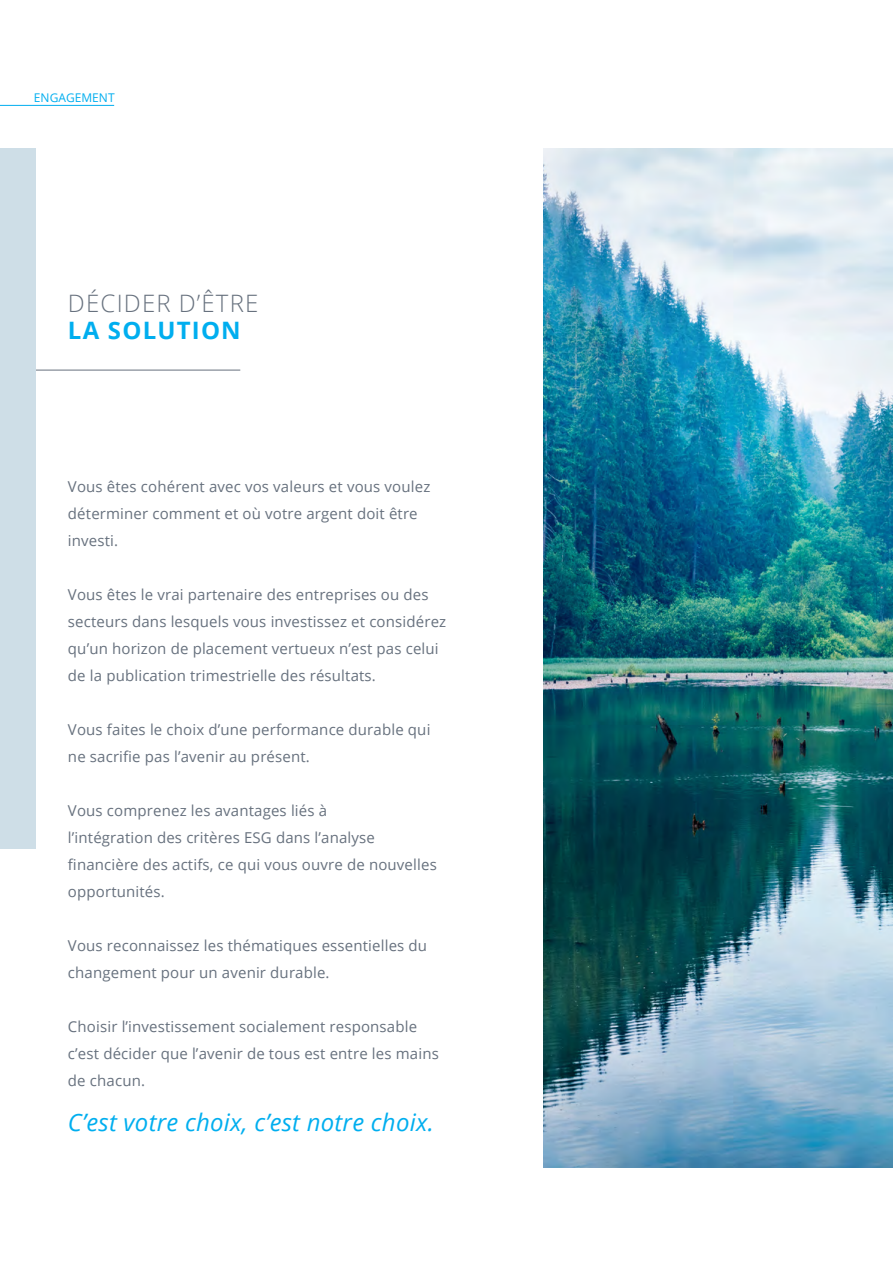
<style>
.page{position:relative;width:893px;height:1263px;background:#fff}
.page>*{position:absolute;margin:0;border:0;box-sizing:border-box;transform-origin:0 0}
.t1{font:italic 24px "Open Sans";letter-spacing:.01em;color:#00aeef}
.t2{font:300 24px "Open Sans";letter-spacing:.05em;color:#67717e}
.t3{font:700 24px "Open Sans";letter-spacing:.05em;color:#00aeef}
.t4{font:15px/27px "Open Sans";letter-spacing:.01em;color:#67717e}
.t5{font:12px "Open Sans";color:#00aeef}
</style>
<div class="page">
<img style="left:543px;top:149px;width:350px;height:1018px">
<hr style="left:0;top:105px;width:114px;height:1px;background:#00aeef">
<hr style="left:15px;top:370px;width:225px;height:1px;background:#67717e">
<div style="left:0;top:149px;width:35px;height:700px;background:#cedee7"></div>
<p class="t5" style="left:34px;top:89px;width:82px">ENGAGEMENT</p>
<h1 class="t2" style="left:68px;top:287px;width:192px">DÉCIDER D’ÊTRE</h1>
<h1 class="t3" style="left:68px;top:313px;width:174px">LA SOLUTION</h1>
<p class="t4" style="left:68px;top:473px;width:364px">Vous êtes cohérent avec vos valeurs et vous voulez déterminer comment et où votre argent doit être investi.</p>
<p class="t4" style="left:68px;top:581px;width:380px">Vous êtes le vrai partenaire des entreprises ou des secteurs dans lesquels vous investissez et considérez qu’un horizon de placement vertueux n’est pas celui de la publication trimestrielle des résultats.</p>
<p class="t4" style="left:68px;top:716px;width:364px">Vous faites le choix d’une performance durable qui ne sacrifie pas l’avenir au présent.</p>
<p class="t4" style="left:68px;top:797px;width:370px">Vous comprenez les avantages liés à<br>l’intégration des critères ESG dans l’analyse financière des actifs, ce qui vous ouvre de nouvelles opportunités.</p>
<p class="t4" style="left:68px;top:932px;width:361px">Vous reconnaissez les thématiques essentielles du changement pour un avenir durable.</p>
<p class="t4" style="left:68px;top:1013px;width:372px">Choisir l’investissement socialement responsable c’est décider que l’avenir de tous est entre les mains de chacun.</p>
<h1 class="t1" style="left:68px;top:1106px;width:367px">C’est votre choix, c’est notre choix.</h1>
</div>
